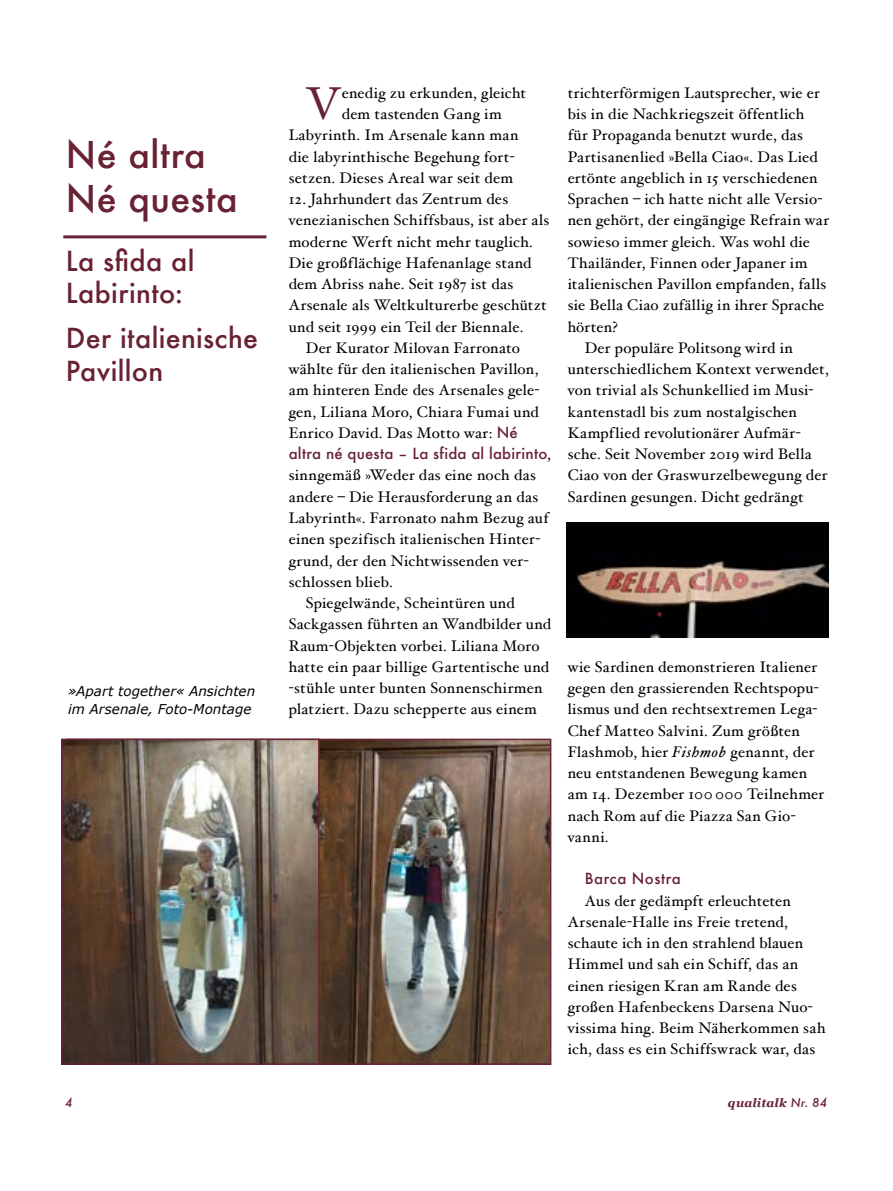
<style>
.page{position:relative;width:893px;height:1191px;background:#fff}
.page>*{position:absolute;margin:0;border:0;box-sizing:border-box;transform-origin:0 0}
.t1{font:46.05px "Hoefler Text";color:#682233}
.t2{font:500 36px/43.2px "Futura";letter-spacing:.01em;color:#682233}
.t3{font:500 27px/32.4px "Futura";letter-spacing:.015em;color:#682233}
.t4{font:15.3px/21.3px "Hoefler Text";letter-spacing:.015em;color:#000}
.t5{font:500 15px "Futura";letter-spacing:.02em;color:#682233}
.t6{font:italic 13.5px/18px "Verdana";color:#000}
.t7{font:italic 700 12px "Georgia";letter-spacing:.015em;color:#682233}
.t8{font:italic 500 12px "Futura";color:#682233}
.s1{font-family:"Futura";font-weight:500;font-size:15px;color:#682233}
.s2{font-family:"Hoefler Text";font-weight:400;font-size:15.3px;color:#000}
.s3{font-style:italic}
.s4{font-family:"Futura";font-weight:500}
</style>
<div class="page">
<hr style="left:63px;top:235px;width:203px;height:3px;background:#682233">
<img style="left:320px;top:741px;width:228px;height:320px">
<img style="left:64px;top:741px;width:253px;height:320px">
<div style="left:61px;top:738px;width:259px;height:326px;border:2px solid #682233"></div>
<img style="left:567px;top:523px;width:261px;height:114px">
<h2 class="t2" style="left:66px;top:133px;width:173px">Né altra<br>Né questa</h2>
<h3 class="t3" style="left:66px;top:244px;width:130px">La sfida al<br>Labirinto:</h3>
<h3 class="t3" style="left:66px;top:322px;width:194px">Der italienische<br>Pavillon</h3>
<p class="t6" style="left:68px;top:682px;width:189px">»Apart together« Ansichten im Arsenale, Foto-Montage</p>
<h1 class="t1" style="left:306px;top:76px;width:37px">V</h1>
<p class="t4" style="left:342px;top:82px;width:186px">enedig zu erkunden, gleicht</p>
<p class="t4" style="left:342px;top:103px;width:161px">dem tastenden Gang im</p>
<p class="t4" style="left:289px;top:124px;width:231px">Labyrinth. Im Arsenale kann man</p>
<p class="t4" style="left:289px;top:146px;width:228px">die labyrinthische Begehung fort-</p>
<p class="t4" style="left:289px;top:167px;width:226px">setzen. Dieses Areal war seit dem</p>
<p class="t4" style="left:289px;top:188px;width:221px">12. Jahrhundert das Zentrum des</p>
<p class="t4" style="left:289px;top:209px;width:262px">venezianischen Schiffsbaus, ist aber als</p>
<p class="t4" style="left:289px;top:231px;width:246px">moderne Werft nicht mehr tauglich.</p>
<p class="t4" style="left:289px;top:252px;width:244px">Die großflächige Hafenanlage stand</p>
<p class="t4" style="left:289px;top:273px;width:226px">dem Abriss nahe. Seit 1987 ist das</p>
<p class="t4" style="left:289px;top:294px;width:259px">Arsenale als Weltkulturerbe geschützt</p>
<p class="t4" style="left:289px;top:316px;width:236px">und seit 1999 ein Teil der Biennale.</p>
<p class="t4" style="left:306px;top:337px;width:216px">Der Kurator Milovan Farronato</p>
<p class="t4" style="left:289px;top:358px;width:251px">wählte für den italienischen Pavillon,</p>
<p class="t4" style="left:289px;top:379px;width:252px">am hinteren Ende des Arsenales gele-</p>
<p class="t4" style="left:289px;top:401px;width:252px">gen, Liliana Moro, Chiara Fumai und</p>
<p class="t4" style="left:289px;top:422px;width:231px">Enrico David. Das Motto war: <span class="s1">Né</span></p>
<p class="t5" style="left:289px;top:443px;width:264px">altra né questa – La sfida al labirinto<span class="s2">,</span></p>
<p class="t4" style="left:289px;top:464px;width:249px">sinngemäß »Weder das eine noch das</p>
<p class="t4" style="left:289px;top:486px;width:251px">andere – Die Herausforderung an das</p>
<p class="t4" style="left:289px;top:507px;width:261px">Labyrinth«. Farronato nahm Bezug auf</p>
<p class="t4" style="left:289px;top:528px;width:253px">einen spezifisch italienischen Hinter-</p>
<p class="t4" style="left:289px;top:549px;width:242px">grund, der den Nichtwissenden ver-</p>
<p class="t4" style="left:289px;top:571px;width:106px">schlossen blieb.</p>
<p class="t4" style="left:306px;top:592px;width:210px">Spiegelwände, Scheintüren und</p>
<p class="t4" style="left:289px;top:613px;width:264px">Sackgassen führten an Wandbilder und</p>
<p class="t4" style="left:289px;top:634px;width:252px">Raum-Objekten vorbei. Liliana Moro</p>
<p class="t4" style="left:289px;top:656px;width:262px">hatte ein paar billige Gartentische und</p>
<p class="t4" style="left:289px;top:677px;width:255px">-stühle unter bunten Sonnenschirmen</p>
<p class="t4" style="left:289px;top:698px;width:250px">platziert. Dazu schepperte aus einem</p>
<p class="t4" style="left:568px;top:82px;width:254px">trichterförmigen Lautsprecher, wie er</p>
<p class="t4" style="left:568px;top:103px;width:238px">bis in die Nachkriegszeit öffentlich</p>
<p class="t4" style="left:568px;top:124px;width:237px">für Propaganda benutzt wurde, das</p>
<p class="t4" style="left:568px;top:146px;width:252px">Partisanenlied »Bella Ciao«. Das Lied</p>
<p class="t4" style="left:568px;top:167px;width:251px">ertönte angeblich in 15 verschiedenen</p>
<p class="t4" style="left:568px;top:188px;width:256px">Sprachen – ich hatte nicht alle Versio-</p>
<p class="t4" style="left:568px;top:209px;width:263px">nen gehört, der eingängige Refrain war</p>
<p class="t4" style="left:568px;top:231px;width:244px">sowieso immer gleich. Was wohl die</p>
<p class="t4" style="left:568px;top:252px;width:241px">Thailänder, Finnen oder Japaner im</p>
<p class="t4" style="left:568px;top:273px;width:260px">italienischen Pavillon empfanden, falls</p>
<p class="t4" style="left:568px;top:294px;width:258px">sie Bella Ciao zufällig in ihrer Sprache</p>
<p class="t4" style="left:568px;top:316px;width:52px">hörten?</p>
<p class="t4" style="left:585px;top:337px;width:210px">Der populäre Politsong wird in</p>
<p class="t4" style="left:568px;top:358px;width:263px">unterschiedlichem Kontext verwendet,</p>
<p class="t4" style="left:568px;top:379px;width:247px">von trivial als Schunkellied im Musi-</p>
<p class="t4" style="left:568px;top:401px;width:231px">kantenstadl bis zum nostalgischen</p>
<p class="t4" style="left:568px;top:422px;width:235px">Kampflied revolutionärer Aufmär-</p>
<p class="t4" style="left:568px;top:443px;width:245px">sche. Seit November 2019 wird Bella</p>
<p class="t4" style="left:568px;top:464px;width:261px">Ciao von der Graswurzelbewegung der</p>
<p class="t4" style="left:568px;top:486px;width:238px">Sardinen gesungen. Dicht gedrängt</p>
<p class="t4" style="left:568px;top:656px;width:258px">wie Sardinen demonstrieren Italiener gegen den grassierenden Rechtspopu&shy;lismus und den rechtsextremen Lega-<br>Chef Matteo Salvini. Zum größten<br>Flashmob, hier <span class="s3">Fishmob</span> genannt, der neu entstandenen Bewegung kamen am 14. Dezember 100 000 Teilnehmer nach Rom auf die Piazza San Gio&shy;vanni.</p>
<p class="t5" style="left:585px;top:868px;width:98px">Barca Nostra</p>
<p class="t4" style="left:568px;top:889px;width:259px;text-indent:17px">Aus der gedämpft erleuchteten Arsenale-Halle ins Freie tretend, schaute ich in den strahlend blauen Himmel und sah ein Schiff, das an einen riesigen Kran am Rande des großen Hafenbeckens Darsena Nuo&shy;vissima hing. Beim Näherkommen sah ich, dass es ein Schiffswrack war, das</p>
<p class="t8" style="left:65px;top:1094px;width:9px">4</p>
<p class="t7" style="left:728px;top:1095px;width:101px">qualitalk <span class="s4">Nr. 84</span></p>
</div>
